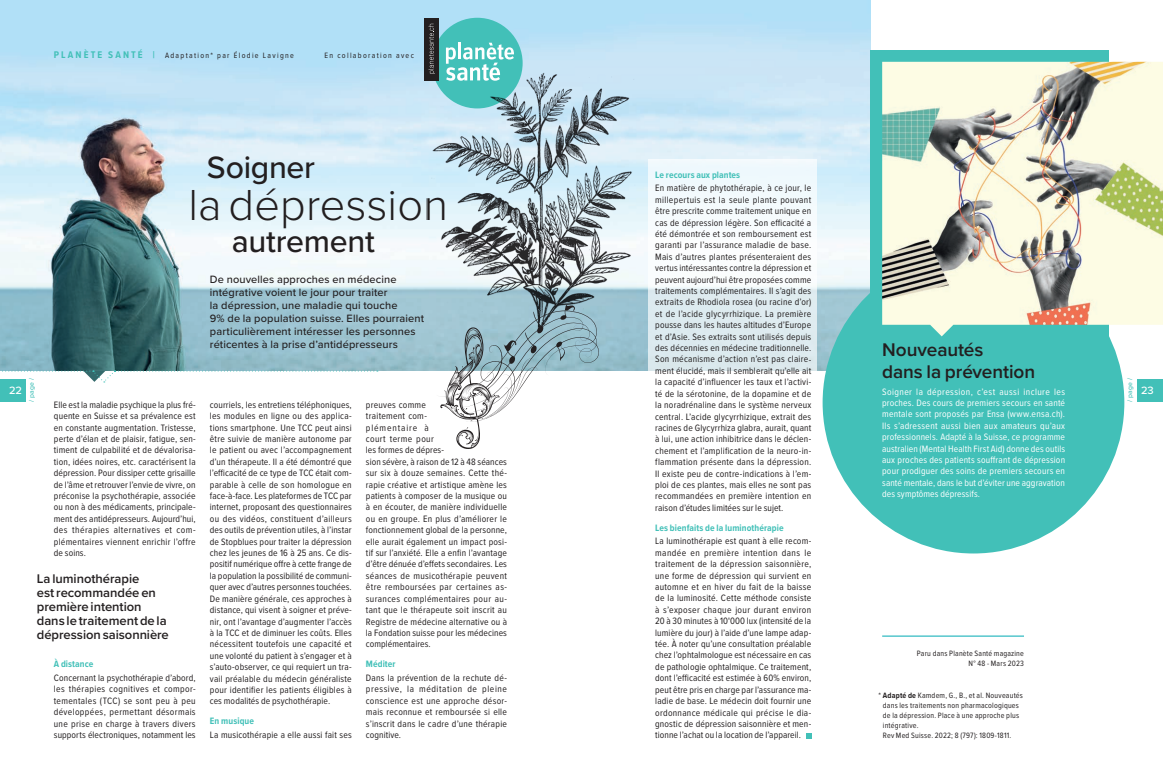
<style>
.page{position:relative;width:1163px;height:780px;background:#fff}
.page>*{position:absolute;margin:0;border:0;box-sizing:border-box;transform-origin:0 0}
.t1{font:300 45px "Proxima Nova";letter-spacing:.005em;color:#231f20}
.t2{font:500 32px "Proxima Nova";letter-spacing:-.01em;color:#231f20}
.t3{font:600 19px/22px "Proxima Nova";letter-spacing:-.005em;color:#231f20}
.t4{font:600 13px/14px "Proxima Nova";color:#231f20}
.t5{font:500 11px/13px "Proxima Nova";letter-spacing:.01em;color:#231f20}
.t6{font:500 11px "Proxima Nova";color:#fff}
.t7{font:9.6px/11.4px "Proxima Nova Cond";letter-spacing:.02em;color:#231f20;text-align:justify}
.t8{font:9.6px/11.4px "Proxima Nova Cond";letter-spacing:.01em;color:#fff;text-align:justify}
.t9{font:700 9.6px "Proxima Nova Cond";letter-spacing:.01em;color:#42c0b8}
.t10{font:8px/10px "Proxima Nova Cond";letter-spacing:.025em;color:#231f20;text-align:right}
.t11{font:8px "Proxima Nova Cond";letter-spacing:.165em;color:#231f20}
.t12{font:500 6.8px "Proxima Nova";letter-spacing:.04em;color:#42c0b8}
.s1{font-weight:700;font-size:10px;color:#42c0b8}
.s2{font-weight:700}
</style>
<div class="page">
<img style="left:0;top:0;width:870px;height:371px">
<div style="left:822px;top:252px;width:302px;height:301px;background:#42c0b8;border-radius:50%"></div>
<div style="left:870px;top:50px;width:238px;height:368px;background:#42c0b8"></div>
<hr style="left:882px;top:636px;width:141px;height:1px;background:#00aab3">
<div style="left:432px;top:18px;width:90px;height:90px;background:#42c0b8;border-radius:50%"></div>
<hr style="left:458px;top:42px;width:3px;height:17px;background:#fff">
<svg style="left:446px;top:43px;width:68px;height:24px"></svg>
<div style="left:424px;top:18px;width:15px;height:62px;background:#231f20"></div>
<svg style="left:428px;top:24px;width:6px;height:43px"></svg>
<div style="left:1137px;top:378px;width:25px;height:23px;background:#42c0b8"></div>
<div style="left:0;top:378px;width:26px;height:23px;background:#42c0b8"></div>
<svg style="left:0;top:370px;width:378px;height:12px"></svg>
<img style="left:428px;top:67px;width:208px;height:266px">
<img style="left:882px;top:62px;width:280px;height:274px">
<svg style="left:648px;top:159px;width:168px;height:212px"></svg>
<svg style="left:806px;top:733px;width:5px;height:5px"></svg>
<svg style="left:435px;top:304px;width:164px;height:145px"></svg>
<p class="t11" style="left:54px;top:49px;width:241px"><span class="s1">Planète santé |</span> Adaptation* par É lodie Lavigne</p>
<p class="t11" style="left:324px;top:49px;width:91px">En collaboration avec</p>
<h2 class="t2" style="left:207px;top:144px;width:110px">Soigner</h2>
<h1 class="t1" style="left:188px;top:172px;width:261px">la dépression</h1>
<h2 class="t2" style="left:232px;top:217px;width:145px">autrement</h2>
<p class="t6" style="left:9px;top:382px;width:15px">22</p>
<p class="t12" style="left:26px;top:401px;width:25px;rotate:-90deg">/ page /</p>
<p class="t7" style="left:54px;top:398px;width:143px">Elle est la maladie psychique la plus fré&shy;quente en Suisse et sa prévalence est en constante augmentation. Tristesse, perte d’élan et de plaisir, fatigue, sen&shy;timent de culpabilité et de dévalorisa&shy;tion, idées noires, etc. caractérisent la dépression. Pour dissiper cette grisaille de l’âme et retrouver l’envie de vivre, on préconise la psychothérapie, associée ou non à des médicaments, principale&shy;ment des antidépresseurs. Aujourd’hui, des thérapies alternatives et com&shy;plémentaires viennent enrichir l’offre de soins.</p>
<h3 class="t4" style="left:37px;top:571px;width:133px">La luminothérapie<br>est recommandée en première intention dans le traitement de la dépression saisonnière</h3>
<p class="t9" style="left:54px;top:657px;width:41px">À distance</p>
<p class="t7" style="left:54px;top:671px;width:143px">Concernant la psychothérapie d’abord, les thérapies cognitives et compor&shy;tementales (TCC) se sont peu à peu développées, permettant désormais une prise en charge à travers divers supports électroniques, notamment les</p>
<p class="t5" style="left:210px;top:273px;width:216px">De nouvelles approches en médecine intégrative voient le jour pour traiter<br>la dépression, une maladie qui touche<br>9% de la population suisse. Elles pourraient particulièrement intéresser les personnes réticentes à la prise d’antidépresseurs</p>
<p class="t7" style="left:210px;top:398px;width:143px">courriels, les entretiens téléphoniques, les modules en ligne ou des applica&shy;tions smartphone. Une TCC peut ainsi être suivie de manière autonome par le patient ou avec l’accompagnement d’un thérapeute. Il a été démontré que l’efficacité de ce type de TCC était com&shy;parable à celle de son homologue en face-à-face. Les plateformes de TCC par internet, proposant des questionnaires ou des vidéos, constituent d’ailleurs des outils de prévention utiles, à l’instar de Stopblues pour traiter la dépression chez les jeunes de 16 à 25 ans. Ce dis&shy;positif numérique offre à cette frange de la population la possibilité de communi&shy;quer avec d’autres personnes touchées.<br>De manière générale, ces approches à distance, qui visent à soigner et préve&shy;nir, ont l’avantage d’augmenter l’accès à la TCC et de diminuer les coûts. Elles nécessitent toutefois une capacité et une volonté du patient à s’engager et à s’auto-observer, ce qui requiert un tra&shy;vail préalable du médecin généraliste pour identifier les patients éligibles à ces modalités de psychothérapie.</p>
<p class="t9" style="left:210px;top:714px;width:46px">En musique</p>
<p class="t7" style="left:210px;top:728px;width:143px">La musicothérapie a elle aussi fait ses</p>
<p class="t7" style="left:366px;top:398px;width:143px;text-align:left">preuves comme<br>traitement com-<br>plémentaire à<br>court terme pour<br>les formes de dépres-<br>sion sévère, à raison de 12 à 48 séances sur six à douze semaines. Cette thé&shy;rapie créative et artistique amène les patients à composer de la musique ou à en écouter, de manière individuelle ou en groupe. En plus d’améliorer le fonctionnement global de la personne, elle aurait également un impact posi&shy;tif sur l’anxiété. Elle a enfin l’avantage d’être dénuée d’effets secondaires. Les séances de musicothérapie peuvent être remboursées par certaines as&shy;surances complémentaires pour au&shy;tant que le thérapeute soit inscrit au<br>Registre de médecine alternative ou à la Fondation suisse pour les médecines complémentaires.</p>
<p class="t9" style="left:366px;top:657px;width:31px">Méditer</p>
<p class="t7" style="left:366px;top:671px;width:143px">Dans la prévention de la rechute dé&shy;pressive, la méditation de pleine conscience est une approche désor&shy;mais reconnue et remboursée si elle s’inscrit dans le cadre d’une thérapie cognitive.</p>
<p class="t9" style="left:655px;top:167px;width:86px">Le recours aux plantes</p>
<p class="t7" style="left:655px;top:182px;width:157px">En matière de phytothérapie, à ce jour, le millepertuis est la seule plante pouvant être prescrite comme traitement unique en cas de dépression légère. Son efficacité a été démontrée et son remboursement est garanti par l’assurance maladie de base.<br>Mais d’autres plantes présenteraient des vertus intéressantes contre la dépression et peuvent aujourd’hui être proposées comme traitements complémentaires. Il s’agit des extraits de Rhodiola rosea (ou racine d’or) et de l’acide glycyrrhizique. La première pousse dans les hautes altitudes d’Europe et d’Asie. Ses extraits sont utilisés depuis des décennies en médecine traditionnelle.<br>Son mécanisme d’action n’est pas claire&shy;ment élucidé, mais il semblerait qu’elle ait la capacité d’influencer les taux et l’activi&shy;té de la sérotonine, de la dopamine et de la noradrénaline dans le système nerveux central. L’acide glycyrrhizique, extrait des racines de Glycyrrhiza glabra, aurait, quant à lui, une action inhibitrice dans le déclen&shy;chement et l’amplification de la neuro-in&shy;flammation présente dans la dépression.<br>Il existe peu de contre-indications à l’em&shy;ploi de ces plantes, mais elles ne sont pas recommandées en première intention en raison d’études limitées sur le sujet.</p>
<p class="t9" style="left:655px;top:520px;width:130px">Les bienfaits de la luminothérapie</p>
<p class="t7" style="left:655px;top:535px;width:157px">La luminothérapie est quant à elle recom&shy;mandée en première intention dans le traitement de la dépression saisonnière, une forme de dépression qui survient en automne et en hiver du fait de la baisse de la luminosité. Cette méthode consiste à s’exposer chaque jour durant environ 20 à 30 minutes à 10'000 lux (intensité de la lumière du jour) à l’aide d’une lampe adap&shy;tée. À noter qu’une consultation préalable chez l’ophtalmologue est nécessaire en cas de pathologie ophtalmique. Ce traitement, dont l’efficacité est estimée à 60% environ, peut être pris en charge par l’assurance ma&shy;ladie de base. Le médecin doit fournir une ordonnance médicale qui précise le dia&shy;gnostic de dépression saisonnière et men&shy;tionne l’achat ou la location de l’appareil.</p>
<h3 class="t3" style="left:882px;top:337px;width:154px">Nouveautés<br>dans la prévention</h3>
<p class="t8" style="left:882px;top:385px;width:184px">Soigner la dépression, c’est aussi inclure les proches. Des cours de premiers secours en santé mentale sont proposés par Ensa (www.ensa.ch).<br>Ils s’adressent aussi bien aux amateurs qu’aux professionnels. Adapté à la Suisse, ce programme australien (Mental Health First Aid) donne des outils aux proches des patients souffrant de dépression pour prodiguer des soins de premiers secours en santé mentale, dans le but d’éviter une aggravation des symptômes dépressifs.</p>
<p class="t10" style="left:916px;top:648px;width:109px">Paru dans Planète Santé magazine<br>N° 48 - Mars 2023</p>
<p class="t10" style="left:882px;top:689px;width:141px;text-align:left;text-indent:-4px">* <span class="s2">Adapté de</span> Kamdem, G., B., et al. Nouveautés dans les traitements non pharmacologiques de la dépression. Place à une approche plus intégrative.<br>Rev Med Suisse. 2022; 8 (797): 1809-1811.</p>
<p class="t12" style="left:1124px;top:401px;width:25px;rotate:-90deg">/ page /</p>
<p class="t6" style="left:1140px;top:382px;width:14px">23</p>
</div>
